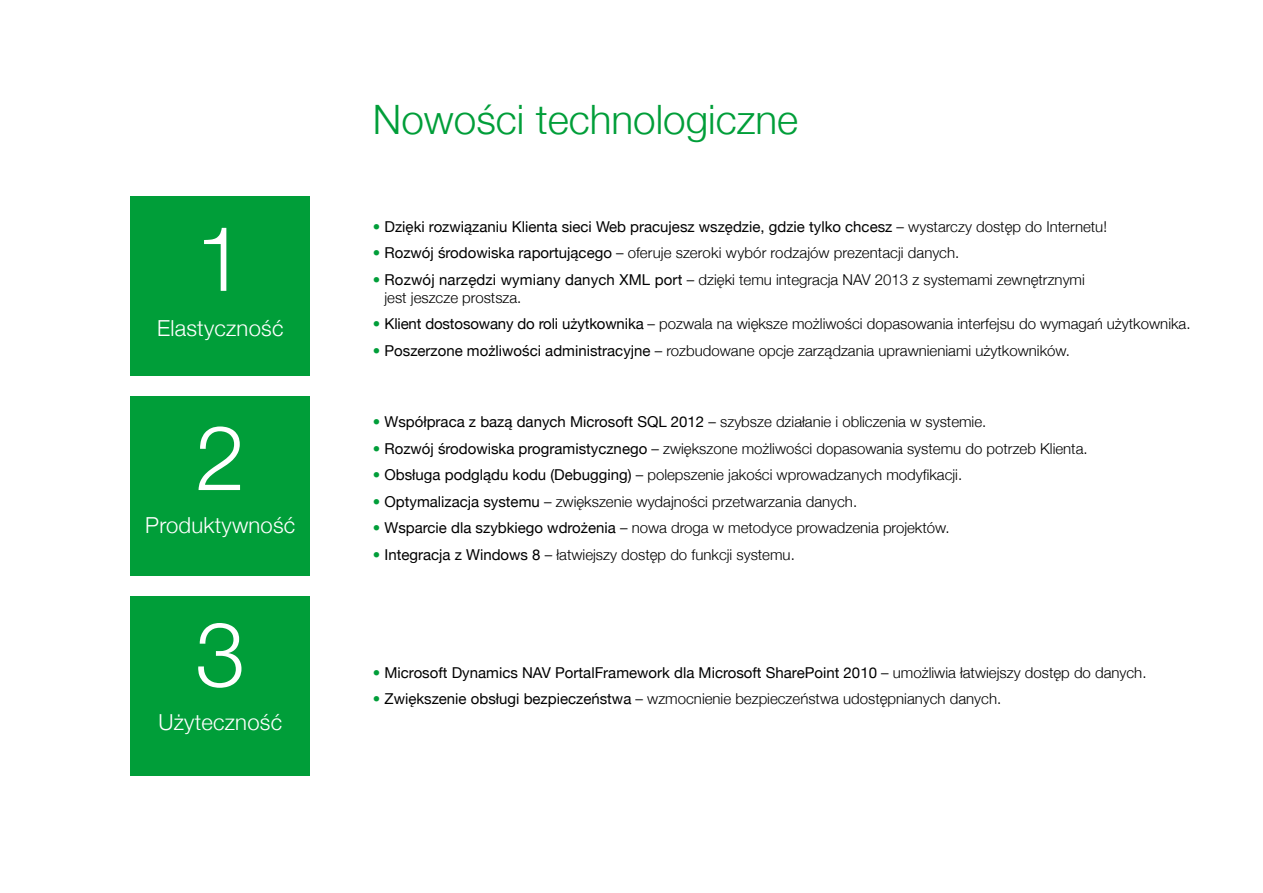
<style>
.page{position:relative;width:1263px;height:893px;background:#fff}
.page>*{position:absolute;margin:0;border:0;box-sizing:border-box;transform-origin:0 0}
.t1{font:300 90px "Helvetica Neue";color:#fff}
.t2{font:300 40.5px "Helvetica Neue";color:#009e39}
.t3{font:300 22.05px "Helvetica Neue";letter-spacing:.01em;color:#fff}
.t4{font:300 15px/18px "Helvetica Neue";color:#000}
.t5{font:15px "Helvetica Neue";color:#000}
.s1{font-weight:300;color:#009e39}
.s2{font-weight:300}
.s3{color:#009e39}
.s4{font-weight:400}
</style>
<div class="page">
<div style="left:130px;top:196px;width:180px;height:180px;background:#009e39"></div>
<div style="left:130px;top:396px;width:180px;height:180px;background:#009e39"></div>
<div style="left:130px;top:596px;width:180px;height:180px;background:#009e39"></div>
<h1 class="t1" style="left:195px;top:186px;width:52px">1</h1>
<h3 class="t3" style="left:157px;top:311px;width:128px">Elastyczność</h3>
<h1 class="t1" style="left:195px;top:385px;width:52px">2</h1>
<h3 class="t3" style="left:145px;top:507px;width:152px">Produktywność</h3>
<h1 class="t1" style="left:195px;top:582px;width:52px">3</h1>
<h3 class="t3" style="left:159px;top:704px;width:125px">Użyteczność</h3>
<h2 class="t2" style="left:373px;top:87px;width:427px">Nowości technologiczne</h2>
<p class="t5" style="left:373px;top:213px;width:736px"><span class="s1">•</span> Dzięki rozwiązaniu Klienta sieci Web pracujesz wszędzie, gdzie tylko chcesz <span class="s2">– wystarczy dostęp do Internetu!</span></p>
<p class="t4" style="left:373px;top:243px;width:588px"><span class="s3">•</span> <span class="s4">Rozwój środowiska raportującego</span> – oferuje szeroki wybór rodzajów prezentacji danych.</p>
<p class="t4" style="left:384px;top:269px;width:702px;text-indent:-12px"><span class="s3">•</span> <span class="s4">Rozwój narzędzi wymiany danych XML port</span> – dzięki temu integracja NAV 2013 z systemami zewnętrznymi jest jeszcze prostsza.</p>
<p class="t4" style="left:373px;top:314px;width:819px"><span class="s3">•</span> <span class="s4">Klient dostosowany do roli użytkownika</span> – pozwala na większe możliwości dopasowania interfejsu do wymagań użytkownika.</p>
<p class="t4" style="left:373px;top:340px;width:699px"><span class="s3">•</span> <span class="s4">Poszerzone możliwości administracyjne</span> – rozbudowane opcje zarządzania uprawnieniami użytkowników.</p>
<p class="t4" style="left:373px;top:412px;width:615px"><span class="s3">•</span> <span class="s4">Współpraca z bazą danych Microsoft SQL 2012</span> – szybsze działanie i obliczenia w systemie.</p>
<p class="t4" style="left:373px;top:438px;width:716px"><span class="s3">•</span> <span class="s4">Rozwój środowiska programistycznego</span> – zwiększone możliwości dopasowania systemu do potrzeb Klienta.</p>
<p class="t4" style="left:373px;top:465px;width:591px"><span class="s3">•</span> <span class="s4">Obsługa podglądu kodu (Debugging)</span> – polepszenie jakości wprowadzanych modyfikacji.</p>
<p class="t4" style="left:373px;top:491px;width:486px"><span class="s3">•</span> <span class="s4">Optymalizacja systemu</span> – zwiększenie wydajności przetwarzania danych.</p>
<p class="t4" style="left:373px;top:518px;width:578px"><span class="s3">•</span> <span class="s4">Wsparcie dla szybkiego wdrożenia</span> – nowa droga w metodyce prowadzenia projektów.</p>
<p class="t4" style="left:373px;top:544px;width:423px"><span class="s3">•</span> <span class="s4">Integracja z Windows 8</span> – łatwiejszy dostęp do funkcji systemu.</p>
<p class="t5" style="left:373px;top:660px;width:775px"><span class="s1">•</span> Microsoft Dynamics NAV PortalFramework dla Microsoft SharePoint 2010 <span class="s2">– umożliwia łatwiejszy dostęp do danych.</span></p>
<p class="t4" style="left:373px;top:689px;width:630px"><span class="s3">•</span> <span class="s4">Zwiększenie obsługi bezpieczeństwa</span> – wzmocnienie bezpieczeństwa udostępnianych danych.</p>
</div>
